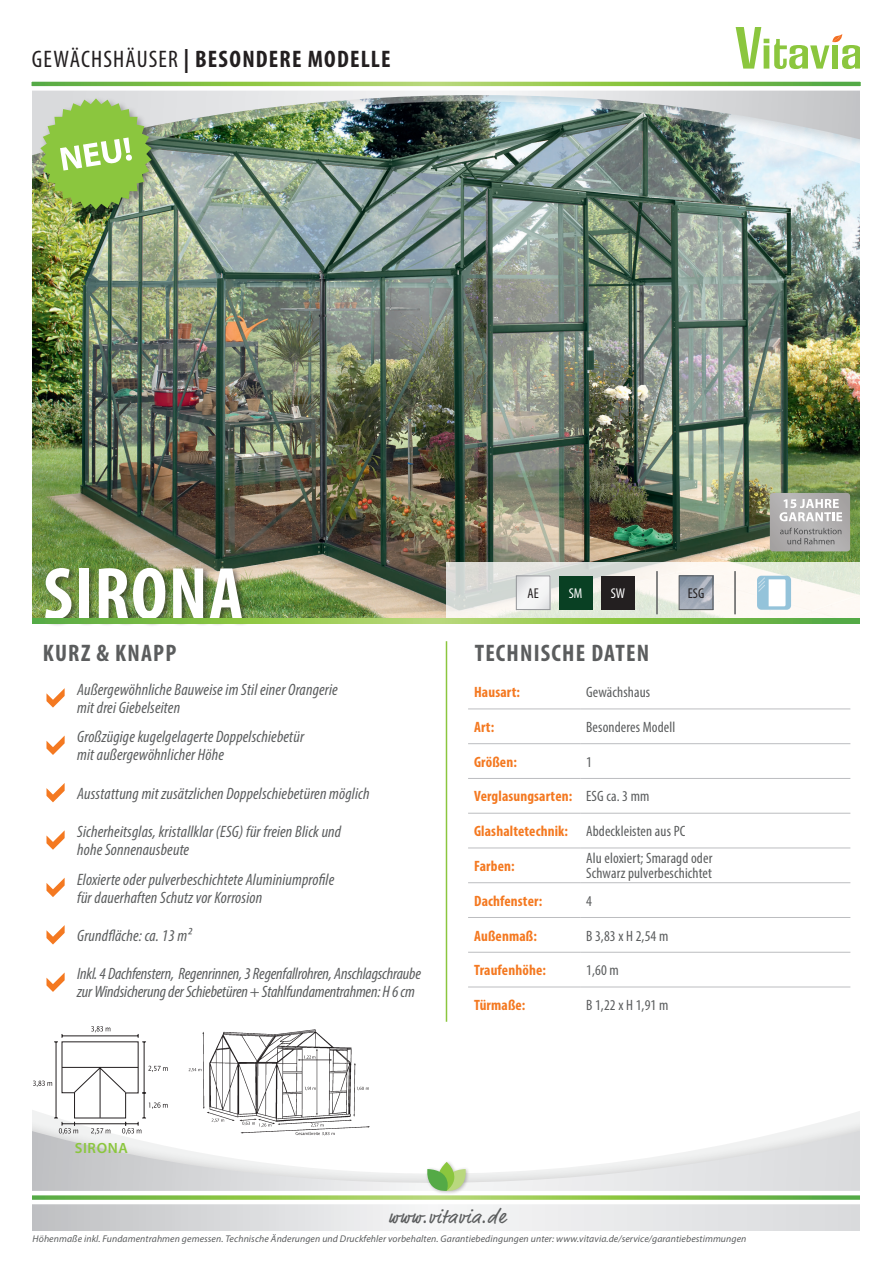
<style>
.page{position:relative;width:893px;height:1263px;background:#fff}
.page>*{position:absolute;margin:0;border:0;box-sizing:border-box;transform-origin:0 0}
.t1{font:700 condensed 75px "Myriad Pro";letter-spacing:.02em;color:#fff}
.t2{font:700 condensed 24px "Myriad Pro";letter-spacing:.05em;color:#231f20}
.t3{font:700 condensed 24px "Myriad Pro";letter-spacing:.05em;color:#5b5d5e}
.t4{font:19.5px "Market Pro";letter-spacing:.05em;color:#5b5d5e}
.t5{font:italic condensed 16.5px/18px "Myriad Pro";letter-spacing:.01em;color:#5b5d5e}
.t6{font:italic condensed 16.5px/18px "Myriad Pro";letter-spacing:-.01em;color:#5b5d5e}
.t7{font:condensed 15px/15px "Myriad Pro";letter-spacing:.01em;color:#5b5d5e}
.t8{font:700 condensed 15px "Myriad Pro";letter-spacing:.01em;color:#f47921}
.t9{font:600 14.85px "Myriad Pro";letter-spacing:.04em;color:#8bc63e}
.t10{font:condensed 14.25px "Myriad Pro";color:#231f20}
.t11{font:condensed 14.25px "Myriad Pro";color:#fff}
.t12{font:italic 9.75px "Myriad Pro";letter-spacing:.01em;color:#5b5d5e}
.s1{font-weight:400}
.s2{font-weight:400;color:#5b5d5e}
.s3{font-weight:700;color:#f47921}
</style>
<div class="page">
<svg style="left:32px;top:1110px;width:828px;height:121px"></svg>
<svg style="left:32px;top:1206px;width:828px;height:24px"></svg>
<img style="left:32px;top:225px;width:828px;height:394px">
<svg style="left:446px;top:562px;width:414px;height:57px"></svg>
<div style="left:44px;top:567px;width:205px;height:60px;background:#231f20;opacity:.54"></div>
<img style="left:32px;top:210px;width:828px;height:15px">
<svg style="left:735px;top:27px;width:125px;height:42px"></svg>
<svg style="left:32px;top:619px;width:828px;height:4px"></svg>
<svg style="left:46px;top:688px;width:19px;height:20px"></svg>
<svg style="left:46px;top:735px;width:19px;height:20px"></svg>
<svg style="left:46px;top:783px;width:19px;height:19px"></svg>
<svg style="left:46px;top:830px;width:19px;height:20px"></svg>
<svg style="left:46px;top:878px;width:19px;height:19px"></svg>
<svg style="left:46px;top:925px;width:19px;height:19px"></svg>
<svg style="left:46px;top:972px;width:19px;height:20px"></svg>
<hr style="left:446px;top:641px;width:1px;height:381px;background:#8bc63e">
<div style="left:425px;top:1160px;width:45px;height:36px;background:#fff"></div>
<svg style="left:32px;top:1162px;width:828px;height:44px"></svg>
<hr style="left:468px;top:708px;width:112px;height:1px;background:#bcbdc0">
<hr style="left:580px;top:708px;width:270px;height:1px;background:#bcbdc0">
<hr style="left:468px;top:743px;width:112px;height:1px;background:#bcbdc0">
<hr style="left:580px;top:743px;width:270px;height:1px;background:#bcbdc0">
<hr style="left:468px;top:778px;width:112px;height:1px;background:#bcbdc0">
<hr style="left:580px;top:778px;width:270px;height:1px;background:#bcbdc0">
<hr style="left:468px;top:813px;width:112px;height:1px;background:#bcbdc0">
<hr style="left:580px;top:813px;width:270px;height:1px;background:#bcbdc0">
<hr style="left:468px;top:847px;width:112px;height:1px;background:#bcbdc0">
<hr style="left:580px;top:847px;width:270px;height:1px;background:#bcbdc0">
<hr style="left:468px;top:882px;width:112px;height:1px;background:#bcbdc0">
<hr style="left:580px;top:882px;width:270px;height:1px;background:#bcbdc0">
<hr style="left:468px;top:917px;width:112px;height:1px;background:#bcbdc0">
<hr style="left:580px;top:917px;width:270px;height:1px;background:#bcbdc0">
<hr style="left:468px;top:952px;width:112px;height:1px;background:#bcbdc0">
<hr style="left:580px;top:952px;width:270px;height:1px;background:#bcbdc0">
<hr style="left:468px;top:987px;width:112px;height:1px;background:#bcbdc0">
<hr style="left:580px;top:987px;width:270px;height:1px;background:#bcbdc0">
<svg style="left:770px;top:493px;width:80px;height:58px"></svg>
<img style="left:187px;top:1029px;width:184px;height:107px">
<svg style="left:33px;top:1026px;width:135px;height:108px"></svg>
<svg style="left:518px;top:578px;width:30px;height:30px"></svg>
<div style="left:516px;top:576px;width:34px;height:34px;border:1px solid #939598"></div>
<div style="left:559px;top:576px;width:33px;height:33px;background:#094023"></div>
<img style="left:681px;top:578px;width:30px;height:30px">
<div style="left:679px;top:576px;width:34px;height:34px;border:1px solid #5b5d5e"></div>
<hr style="left:734px;top:571px;width:2px;height:43px;background:#5b5d5e">
<hr style="left:656px;top:571px;width:2px;height:43px;background:#5b5d5e">
<div style="left:601px;top:576px;width:34px;height:33px;background:#231f20"></div>
<svg style="left:757px;top:576px;width:34px;height:34px"></svg>
<svg style="left:758px;top:577px;width:27px;height:29px"></svg>
<div style="left:39px;top:97px;width:121px;height:121px;background:#231f20;opacity:.35"></div>
<img style="left:31px;top:81px;width:830px;height:129px">
<h2 class="t2" style="left:32px;top:44px;width:360px"><span class="s1">GEWÄCHSHÄUSER</span> | BESONDERE MODELLE</h2>
<h1 class="t1" style="left:43px;top:547px;width:202px">SIRONA</h1>
<h2 class="t3" style="left:43px;top:638px;width:135px">KURZ &amp; KNAPP</h2>
<p class="t5" style="left:77px;top:680px;width:262px">Außergewöhnliche Bauweise im Stil einer Orangerie mit drei Giebelseiten</p>
<p class="t5" style="left:77px;top:728px;width:229px">Großzügige kugelgelagerte Doppelschiebetür mit außergewöhnlicher Höhe</p>
<p class="t5" style="left:77px;top:784px;width:294px">Ausstattung mit zusätzlichen Doppelschiebetüren möglich</p>
<p class="t5" style="left:77px;top:822px;width:266px">Sicherheitsglas, kristallklar (ESG) für freien Blick und hohe Sonnenausbeute</p>
<p class="t5" style="left:77px;top:870px;width:259px">Eloxierte oder pulverbeschichtete Aluminiumprofile für dauerhaften Schutz vor Korrosion</p>
<p class="t5" style="left:77px;top:926px;width:116px">Grundfläche: ca. 13 m²</p>
<p class="t6" style="left:77px;top:965px;width:345px">Inkl. 4 Dachfenstern, Regenrinnen, 3 Regenfallrohren, Anschlagschraube zur Windsicherung der Schiebetüren + Stahlfundamentrahmen: H 6 cm</p>
<p class="t9" style="left:75px;top:1138px;width:54px">SIRONA</p>
<p class="t10" style="left:528px;top:585px;width:13px">AE</p>
<p class="t11" style="left:569px;top:585px;width:15px">SM</p>
<p class="t11" style="left:611px;top:585px;width:16px">SW</p>
<p class="t10" style="left:688px;top:585px;width:18px">ESG</p>
<h2 class="t3" style="left:475px;top:638px;width:176px">TECHNISCHE DATEN</h2>
<p class="t8" style="left:474px;top:683px;width:47px">Hausart:</p>
<p class="t7" style="left:586px;top:684px;width:66px">Gewächshaus</p>
<p class="t8" style="left:474px;top:717px;width:22px">Art:</p>
<p class="t7" style="left:586px;top:719px;width:91px">Besonderes Modell</p>
<p class="t8" style="left:474px;top:752px;width:44px">Größen:</p>
<p class="t7" style="left:586px;top:754px;width:7px">1</p>
<p class="t8" style="left:474px;top:787px;width:177px">Verglasungsarten: <span class="s2">ESG ca. 3 mm</span></p>
<p class="t7" style="left:474px;top:823px;width:213px"><span class="s3">Glashaltetechnik:</span> Abdeckleisten aus PC</p>
<p class="t8" style="left:474px;top:857px;width:42px">Farben:</p>
<p class="t7" style="left:586px;top:851px;width:128px">Alu eloxiert; Smaragd oder<br>Schwarz pulverbeschichtet</p>
<p class="t8" style="left:474px;top:891px;width:70px">Dachfenster:</p>
<p class="t7" style="left:586px;top:893px;width:7px">4</p>
<p class="t8" style="left:474px;top:926px;width:64px">Außenmaß:</p>
<p class="t7" style="left:586px;top:928px;width:84px">B 3,83 x H 2,54 m</p>
<p class="t8" style="left:474px;top:961px;width:73px">Traufenhöhe:</p>
<p class="t7" style="left:586px;top:962px;width:34px">1,60 m</p>
<p class="t8" style="left:474px;top:996px;width:53px">Türmaße:</p>
<p class="t7" style="left:586px;top:997px;width:84px">B 1,22 x H 1,91 m</p>
<p class="t4" style="left:388px;top:1203px;width:118px">www.vitavia.de</p>
<p class="t12" style="left:33px;top:1233px;width:715px">Höhenmaße inkl. Fundamentrahmen gemessen. Technische Änderungen und Druckfehler vorbehalten. Garantiebedingungen unter: www.vitavia.de/service/garantiebestimmungen</p>
</div>
